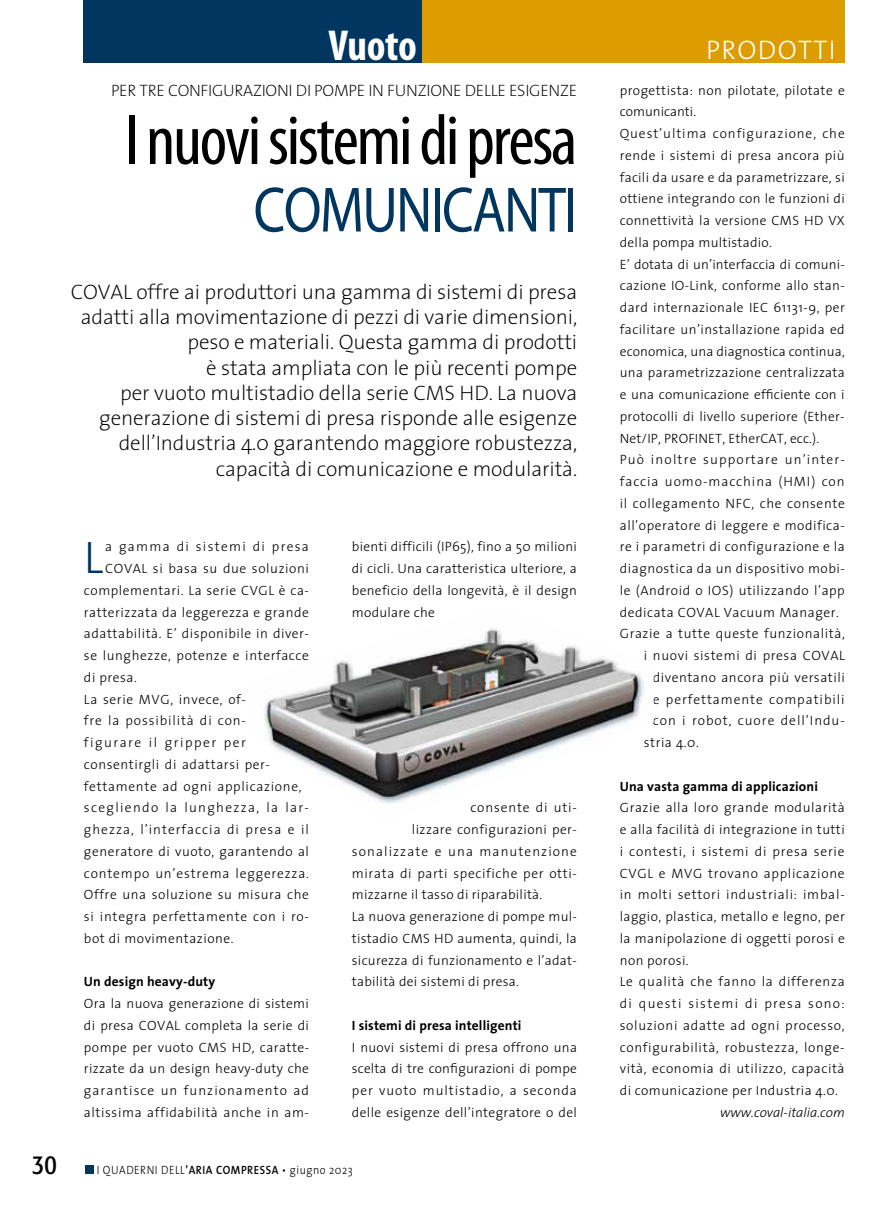
<style>
.page{position:relative;width:893px;height:1212px;background:#fff}
.page>*{position:absolute;margin:0;border:0;box-sizing:border-box;transform-origin:0 0}
.t1{font:condensed 72px "Myriad Pro";letter-spacing:-.03em;color:#000}
.t2{font:64.5px "Myriad Pro";letter-spacing:-.03em;color:#00365f;scale:.85 1}
.t3{font:300 45.75px "The Sans";color:#00365f}
.t4{font:700 condensed 43.5px "Myriad Pro";letter-spacing:-.01em;color:#fff}
.t5{font:300 27px "The Sans";letter-spacing:.05em;color:#fff}
.t6{font:condensed 27px "Formata";color:#000}
.t7{font:200 21px/25.2px "The Sans";letter-spacing:-.005em;color:#000;text-align:right}
.t8{font:200 16.5px "The Sans";letter-spacing:-.015em;color:#000}
.t9{font:300 13.5px/21.8px "The Sans";letter-spacing:.04em;color:#000;text-align:justify}
.t10{font:300 13.5px "The Sans";letter-spacing:.02em;color:#000}
.t11{font:300 13.5px "The Sans";letter-spacing:.01em;color:#000}
.t12{font:300 13.5px "The Sans";letter-spacing:.07em;color:#000}
.t13{font:700 13.5px "The Sans";letter-spacing:.01em;color:#000}
.t14{font:300 13.5px "The Sans";letter-spacing:.065em;color:#000}
.t15{font:300 13.5px "The Sans";letter-spacing:.075em;color:#000}
.t16{font:300 13.5px "The Sans";letter-spacing:.06em;color:#000}
.t17{font:300 13.5px "The Sans";letter-spacing:.085em;color:#000}
.t18{font:300 13.5px "The Sans";letter-spacing:.1em;color:#000}
.t19{font:300 13.5px "The Sans";letter-spacing:.08em;color:#000}
.t20{font:300 13.5px "The Sans";letter-spacing:.095em;color:#000}
.t21{font:300 13.5px "The Sans";letter-spacing:.11em;color:#000}
.t22{font:italic 300 13.5px "The Sans";color:#000}
.t23{font:300 13.5px "The Sans";color:#000}
.t24{font:300 12px "The Sans";letter-spacing:.05em;color:#000;scale:.9 1}
.s1{font-weight:600}
</style>
<div class="page">
<div style="left:83px;top:0;width:339px;height:63px;background:#00365f"></div>
<div style="left:422px;top:0;width:422px;height:63px;background:#dd9d00"></div>
<img style="left:264px;top:628px;width:381px;height:175px">
<div style="left:85px;top:1166px;width:8px;height:8px;background:#00365f"></div>
<h3 class="t4" style="left:328px;top:18px;width:90px">Vuoto</h3>
<h3 class="t5" style="left:706px;top:27px;width:131px">PRODOTTI</h3>
<p class="t8" style="left:111px;top:77px;width:468px">PER TRE CONFIGURAZIONI DI POMPE IN FUNZIONE DELLE ESIGENZE</p>
<h1 class="t1" style="left:125px;top:97px;width:454px">I nuovi sistemi di presa</h1>
<h2 class="t2" style="left:254px;top:170px;width:382px">COMUNICANTI</h2>
<p class="t9" style="left:620px;top:79px;width:227px">progettista: non pilotate, pilotate e</p>
<p class="t23" style="left:620px;top:101px;width:78px">comunicanti.</p>
<p class="t12" style="left:620px;top:122px;width:227px">Quest’ultima configurazione, che</p>
<p class="t9" style="left:620px;top:144px;width:226px">rende i sistemi di presa ancora più</p>
<p class="t10" style="left:620px;top:166px;width:226px">facili da usare e da parametrizzare, si</p>
<p class="t10" style="left:620px;top:188px;width:227px">ottiene integrando con le funzioni di</p>
<p class="t9" style="left:620px;top:209px;width:226px">connettività la versione CMS HD VX</p>
<p class="t10" style="left:620px;top:231px;width:154px">della pompa multistadio.</p>
<p class="t11" style="left:620px;top:253px;width:226px">E’ dotata di un’interfaccia di comuni-</p>
<p class="t9" style="left:620px;top:274px;width:226px">cazione IO-Link, conforme allo stan-</p>
<p class="t9" style="left:620px;top:296px;width:227px">dard internazionale IEC 61131-9, per</p>
<p class="t9" style="left:620px;top:318px;width:226px">facilitare un’installazione rapida ed</p>
<p class="t11" style="left:620px;top:340px;width:227px">economica, una diagnostica continua,</p>
<p class="t10" style="left:620px;top:362px;width:227px">una parametrizzazione centralizzata</p>
<p class="t11" style="left:620px;top:383px;width:226px">e una comunicazione efficiente con i</p>
<p class="t9" style="left:620px;top:405px;width:226px">protocolli di livello superiore (Ether-</p>
<p class="t11" style="left:620px;top:427px;width:201px">Net/IP, PROFINET, EtherCAT, ecc.).</p>
<p class="t17" style="left:620px;top:449px;width:227px">Può inoltre supportare un’inter-</p>
<p class="t12" style="left:620px;top:470px;width:226px">faccia uomo-macchina (HMI) con</p>
<p class="t9" style="left:620px;top:492px;width:227px">il collegamento NFC, che consente</p>
<p class="t9" style="left:620px;top:514px;width:226px">all’operatore di leggere e modifica-</p>
<p class="t9" style="left:620px;top:535px;width:226px">re i parametri di configurazione e la</p>
<p class="t9" style="left:620px;top:557px;width:227px">diagnostica da un dispositivo mobi-</p>
<p class="t9" style="left:620px;top:579px;width:227px">le (Android o IOS) utilizzando l’app</p>
<p class="t9" style="left:620px;top:601px;width:221px">dedicata COVAL Vacuum Manager.</p>
<p class="t9" style="left:620px;top:622px;width:226px">Grazie a tutte queste funzionalità,</p>
<p class="t9" style="left:644px;top:644px;width:203px">i nuovi sistemi di presa COVAL</p>
<p class="t9" style="left:653px;top:666px;width:193px">diventano ancora più versatili</p>
<p class="t12" style="left:653px;top:688px;width:193px">e perfettamente compatibili</p>
<p class="t12" style="left:653px;top:710px;width:193px">con i robot, cuore dell’Indu-</p>
<p class="t9" style="left:644px;top:731px;width:57px">stria 4.0.</p>
<p class="t13" style="left:620px;top:775px;width:200px">Una vasta gamma di applicazioni</p>
<p class="t9" style="left:620px;top:796px;width:227px;text-align:left">Grazie alla loro grande modularità e alla facilità di integrazione in tutti i contesti, i sistemi di presa serie CVGL e MVG trovano applicazione in molti settori industriali: imbal&shy;laggio, plastica, metallo e legno, per la manipolazione di oggetti porosi e non porosi.<br>Le qualità che fanno la differenza di questi sistemi di presa sono: soluzioni adatte ad ogni processo, configurabilità, robustezza, longe&shy;vità, economia di utilizzo, capacità di comunicazione per Industria 4.0.</p>
<p class="t22" style="left:720px;top:1101px;width:126px">www.coval-italia.com</p>
<p class="t7" style="left:71px;top:279px;width:508px">COVAL offre ai produttori una gamma di sistemi di presa adatti alla movimentazione di pezzi di varie dimensioni, peso e materiali. Questa gamma di prodotti<br>è stata ampliata con le più recenti pompe<br>per vuoto multistadio della serie CMS HD. La nuova generazione di sistemi di presa risponde alle esigenze dell’Industria 4.0 garantendo maggiore robustezza, capacità di comunicazione e modularità.</p>
<p class="t9" style="left:352px;top:535px;width:227px">bienti difficili (IP65), fino a 50 milioni di cicli. Una caratteristica ulteriore, a beneficio della longevità, è il design modulare che</p>
<h3 class="t3" style="left:84px;top:520px;width:21px">L</h3>
<p class="t20" style="left:105px;top:536px;width:205px">a gamma di sistemi di presa</p>
<p class="t9" style="left:105px;top:557px;width:205px">COVAL si basa su due soluzioni</p>
<p class="t9" style="left:84px;top:579px;width:226px">complementari. La serie CVGL è ca-</p>
<p class="t9" style="left:84px;top:601px;width:227px">ratterizzata da leggerezza e grande</p>
<p class="t9" style="left:84px;top:622px;width:226px">adattabilità. E’ disponibile in diver-</p>
<p class="t9" style="left:84px;top:644px;width:226px">se lunghezze, potenze e interfacce</p>
<p class="t9" style="left:84px;top:666px;width:54px">di presa.</p>
<p class="t9" style="left:84px;top:688px;width:164px">La serie MVG, invece, of-</p>
<p class="t14" style="left:84px;top:710px;width:164px">fre la possibilità di con-</p>
<p class="t21" style="left:84px;top:731px;width:164px">figurare il gripper per</p>
<p class="t9" style="left:84px;top:753px;width:188px">consentirgli di adattarsi per-</p>
<p class="t9" style="left:84px;top:775px;width:219px">fettamente ad ogni applicazione,</p>
<p class="t18" style="left:84px;top:797px;width:227px">scegliendo la lunghezza, la lar-</p>
<p class="t15" style="left:84px;top:818px;width:226px">ghezza, l’interfaccia di presa e il</p>
<p class="t9" style="left:84px;top:840px;width:226px">generatore di vuoto, garantendo al</p>
<p class="t16" style="left:84px;top:862px;width:227px">contempo un’estrema leggerezza.</p>
<p class="t9" style="left:84px;top:883px;width:226px">Offre una soluzione su misura che</p>
<p class="t9" style="left:84px;top:905px;width:227px">si integra perfettamente con i ro-</p>
<p class="t9" style="left:84px;top:927px;width:151px">bot di movimentazione.</p>
<p class="t13" style="left:84px;top:970px;width:133px">Un design heavy-duty</p>
<p class="t9" style="left:84px;top:992px;width:227px">Ora la nuova generazione di sistemi di presa COVAL completa la serie di pompe per vuoto CMS HD, caratte&shy;rizzate da un design heavy-duty che garantisce un funzionamento ad altissima affidabilità anche in am-</p>
<p class="t14" style="left:470px;top:797px;width:108px">consente di uti-</p>
<p class="t9" style="left:412px;top:818px;width:167px">lizzare configurazioni per-</p>
<p class="t19" style="left:352px;top:840px;width:227px">sonalizzate e una manutenzione</p>
<p class="t9" style="left:352px;top:862px;width:227px">mirata di parti specifiche per otti-</p>
<p class="t10" style="left:352px;top:884px;width:192px">mizzarne il tasso di riparabilità.</p>
<p class="t10" style="left:352px;top:905px;width:226px">La nuova generazione di pompe mul-</p>
<p class="t10" style="left:352px;top:927px;width:227px">tistadio CMS HD aumenta, quindi, la</p>
<p class="t10" style="left:352px;top:949px;width:226px">sicurezza di funzionamento e l’adat-</p>
<p class="t10" style="left:352px;top:971px;width:169px">tabilità dei sistemi di presa.</p>
<p class="t13" style="left:352px;top:1014px;width:171px">I sistemi di presa intelligenti</p>
<p class="t9" style="left:352px;top:1036px;width:227px">I nuovi sistemi di presa offrono una scelta di tre configurazioni di pompe per vuoto multistadio, a seconda delle esigenze dell’integratore o del</p>
<h3 class="t6" style="left:32px;top:1148px;width:26px">30</h3>
<p class="t24" style="left:97px;top:1160px;width:286px">I QUADERNI DELL<span class="s1">’ARIA COMPRESSA</span> • giugno 2023</p>
</div>
